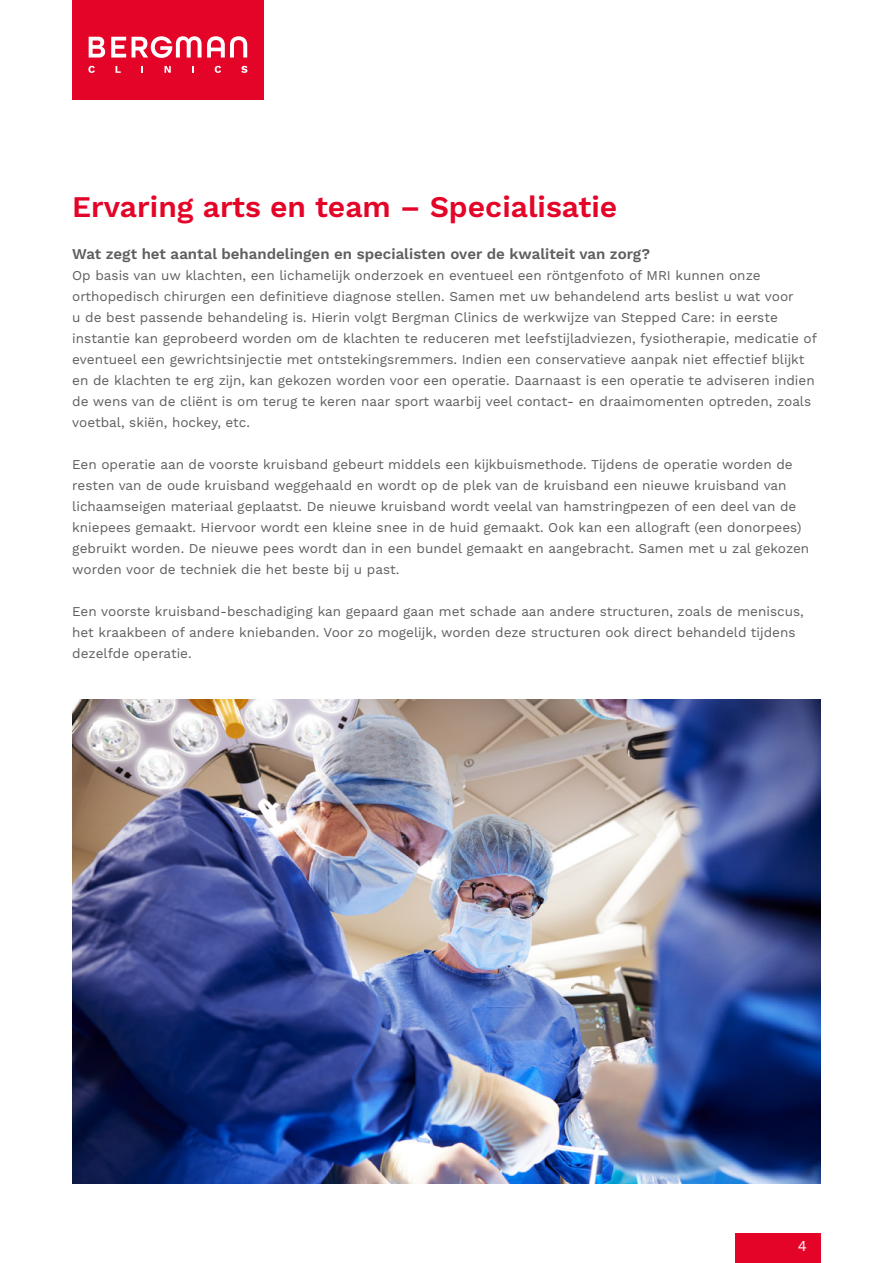
<style>
.page{position:relative;width:893px;height:1263px;background:#fff}
.page>*{position:absolute;margin:0;border:0;box-sizing:border-box;transform-origin:0 0}
.t1{font:600 30px "Work Sans";color:#e40428}
.t2{font:600 15px "Work Sans";color:#5f5e5e}
.t3{font:15px "Work Sans";color:#fff}
.t4{font:13.5px/21px "Work Sans";color:#5f5e5e}
</style>
<div class="page">
<div style="left:736px;top:1233px;width:85px;height:30px;background:#e40428"></div>
<img style="left:72px;top:700px;width:749px;height:483px">
<div style="left:72px;top:0;width:192px;height:100px;background:#e40428"></div>
<svg style="left:89px;top:37px;width:16px;height:21px"></svg>
<svg style="left:111px;top:37px;width:15px;height:21px"></svg>
<svg style="left:132px;top:36px;width:115px;height:22px"></svg>
<svg style="left:88px;top:66px;width:7px;height:7px"></svg>
<svg style="left:116px;top:66px;width:5px;height:7px"></svg>
<svg style="left:165px;top:66px;width:6px;height:7px"></svg>
<svg style="left:192px;top:66px;width:2px;height:7px"></svg>
<svg style="left:215px;top:66px;width:6px;height:7px"></svg>
<svg style="left:241px;top:66px;width:6px;height:7px"></svg>
<h1 class="t1" style="left:72px;top:189px;width:547px">Ervaring arts en team – Specialisatie</h1>
<p class="t2" style="left:72px;top:245px;width:579px">Wat zegt het aantal behandelingen en specialisten over de kwaliteit van zorg?</p>
<p class="t4" style="left:72px;top:265px;width:746px">Op basis van uw klachten, een lichamelijk onderzoek en eventueel een röntgenfoto of MRI kunnen onze orthopedisch chirurgen een definitieve diagnose stellen. Samen met uw behandelend arts beslist u wat voor<br>u de best passende behandeling is. Hierin volgt Bergman Clinics de werkwijze van Stepped Care: in eerste instantie kan geprobeerd worden om de klachten te reduceren met leefstijladviezen, fysiotherapie, medicatie of eventueel een gewrichtsinjectie met ontstekingsremmers. Indien een conservatieve aanpak niet effectief blijkt en de klachten te erg zijn, kan gekozen worden voor een operatie. Daarnaast is een operatie te adviseren indien de wens van de cliënt is om terug te keren naar sport waarbij veel contact- en draaimomenten optreden, zoals voetbal, skiën, hockey, etc.</p>
<p class="t4" style="left:72px;top:454px;width:738px">Een operatie aan de voorste kruisband gebeurt middels een kijkbuismethode. Tijdens de operatie worden de resten van de oude kruisband weggehaald en wordt op de plek van de kruisband een nieuwe kruisband van lichaamseigen materiaal geplaatst. De nieuwe kruisband wordt veelal van hamstringpezen of een deel van de kniepees gemaakt. Hiervoor wordt een kleine snee in de huid gemaakt. Ook kan een allograft (een donorpees) gebruikt worden. De nieuwe pees wordt dan in een bundel gemaakt en aangebracht. Samen met u zal gekozen worden voor de techniek die het beste bij u past.</p>
<p class="t4" style="left:72px;top:601px;width:733px">Een voorste kruisband-beschadiging kan gepaard gaan met schade aan andere structuren, zoals de meniscus, het kraakbeen of andere kniebanden. Voor zo mogelijk, worden deze structuren ook direct behandeld tijdens dezelfde operatie.</p>
<p class="t3" style="left:798px;top:1237px;width:11px">4</p>
</div>
